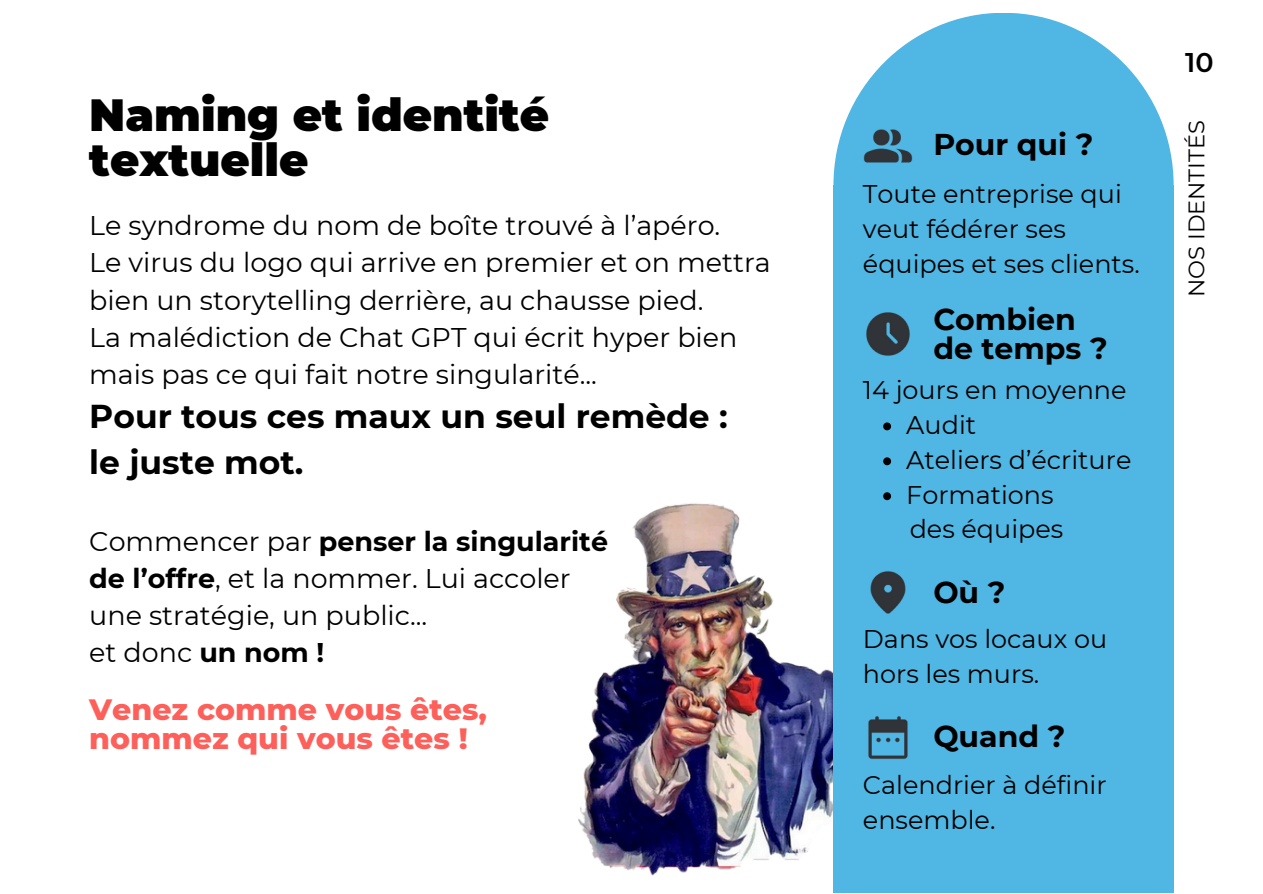
<style>
.page{position:relative;width:1263px;height:894px;background:#fff}
.page>*{position:absolute;margin:0;border:0;box-sizing:border-box;transform-origin:0 0}
.t1{font:900 45px/45px "Montserrat";color:#000}
.t2{font:700 33px/46.2px "Montserrat";color:#000}
.t3{font:800 30px/29.2px "Montserrat";color:#fd605a}
.t4{font:700 30px/29.2px "Montserrat";color:#000}
.t5{font:27px/37.2px "Montserrat";color:#000}
.t6{font:600 27px "Montserrat";color:#000}
.t7{font:25.5px/34.8px "Montserrat";color:#000}
.t8{font:22.5px "Montserrat";color:#000}
.s1{font-weight:700}
</style>
<div class="page">
<img style="left:578px;top:503px;width:255px;height:373px">
<div style="left:833px;top:13px;width:341px;height:345px;background:#50b6e3;border-radius:50%"></div>
<div style="left:833px;top:185px;width:341px;height:707px;background:#50b6e3"></div>
<img style="left:863px;top:129px;width:50px;height:34px">
<img style="left:866px;top:312px;width:44px;height:44px">
<img style="left:870px;top:571px;width:36px;height:43px">
<img style="left:868px;top:716px;width:40px;height:43px">
<svg style="left:883px;top:422px;width:8px;height:8px"></svg>
<svg style="left:883px;top:457px;width:8px;height:8px"></svg>
<svg style="left:883px;top:492px;width:8px;height:8px"></svg>
<p class="t1" style="left:89px;top:92px;width:461px">Naming et identité textuelle</p>
<p class="t5" style="left:89px;top:207px;width:683px">Le syndrome du nom de boîte trouvé à l’apéro.<br>Le virus du logo qui arrive en premier et on mettra bien un storytelling derrière, au chausse pied.<br>La malédiction de Chat GPT qui écrit hyper bien mais pas ce qui fait notre singularité...</p>
<p class="t2" style="left:89px;top:392px;width:640px">Pour tous ces maux un seul remède : le juste mot.</p>
<h2 class="t5" style="left:89px;top:522px;width:520px">Commencer par <span class="s1">penser la singularité de l’offre</span>, et la nommer. Lui accoler une stratégie, un public...<br>et donc <span class="s1">un nom !</span></h2>
<p class="t3" style="left:89px;top:694px;width:399px">Venez comme vous êtes, nommez qui vous êtes !</p>
<h1 class="t4" style="left:933px;top:130px;width:162px">Pour qui ?</h1>
<h4 class="t7" style="left:863px;top:176px;width:278px">Toute entreprise qui veut fédérer ses équipes et ses clients.</h4>
<h4 class="t4" style="left:933px;top:304px;width:176px">Combien de temps ?</h4>
<p class="t7" style="left:863px;top:372px;width:265px">14 jours en moyenne</p>
<h2 class="t7" style="left:906px;top:407px;width:71px">Audit</h2>
<p class="t7" style="left:906px;top:442px;width:227px">Ateliers d’écriture</p>
<h2 class="t7" style="left:906px;top:477px;width:149px">Formations</h2>
<h4 class="t7" style="left:910px;top:511px;width:155px">des équipes</h4>
<p class="t4" style="left:933px;top:577px;width:74px">Où ?</p>
<h2 class="t7" style="left:863px;top:621px;width:246px">Dans vos locaux ou hors les murs.</h2>
<h4 class="t4" style="left:933px;top:721px;width:134px">Quand ?</h4>
<p class="t7" style="left:863px;top:766px;width:245px">Calendrier à définir ensemble.</p>
<p class="t6" style="left:1185px;top:46px;width:30px">10</p>
<p class="t8" style="left:1183px;top:297px;width:179px;rotate:-90deg">NOS IDENTITÉS</p>
</div>
